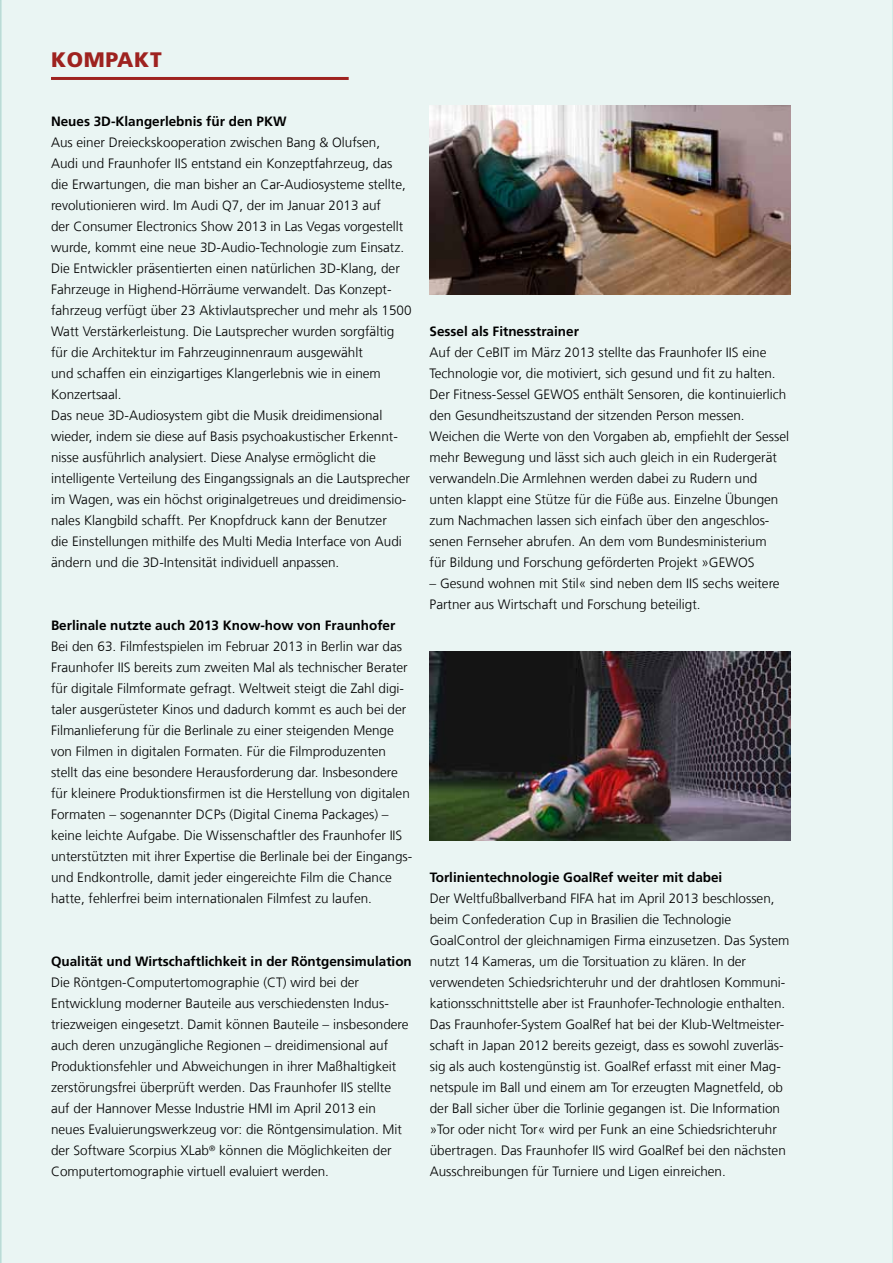
<style>
.page{position:relative;width:893px;height:1263px;background:#eaf5f3}
.page>*{position:absolute;margin:0;border:0;box-sizing:border-box;transform-origin:0 0}
.t1{font:900 21px "Frutiger LT Com";letter-spacing:.03em;color:#9e221f}
.t2{font:300 13.5px/21px "Frutiger LT Com";color:#000}
.t3{font:700 13.5px "Frutiger LT Com";color:#000}
</style>
<div class="page">
<hr style="left:51px;top:77px;width:298px;height:3px;background:#9e221f">
<img style="left:429px;top:105px;width:362px;height:189px">
<img style="left:430px;top:651px;width:361px;height:189px">
<h1 class="t1" style="left:51px;top:47px;width:112px">KOMPAKT</h1>
<p class="t3" style="left:51px;top:113px;width:237px">Neues 3D-Klangerlebnis für den PKW</p>
<p class="t2" style="left:51px;top:132px;width:362px">Aus einer Dreieckskooperation zwischen Bang &amp; Olufsen,<br>Audi und Fraunhofer IIS entstand ein Konzeptfahrzeug, das die Erwartungen, die man bisher an Car-Audiosysteme stellte, revolutionieren wird. Im Audi Q7, der im Januar 2013 auf<br>der Consumer Electronics Show 2013 in Las Vegas vorgestellt wurde, kommt eine neue 3D-Audio-Technologie zum Einsatz.<br>Die Entwickler präsentierten einen natürlichen 3D-Klang, der Fahrzeuge in Highend-Hörräume verwandelt. Das Konzept&shy;fahrzeug verfügt über 23 Aktivlautsprecher und mehr als 1500<br>Watt Verstärkerleistung. Die Lautsprecher wurden sorgfältig für die Architektur im Fahrzeuginnenraum ausgewählt<br>und schaffen ein einzigartiges Klangerlebnis wie in einem Konzertsaal.<br>Das neue 3D-Audiosystem gibt die Musik dreidimensional wieder, indem sie diese auf Basis psychoakustischer Erkennt&shy;nisse ausführlich analysiert. Diese Analyse ermöglicht die intelligente Verteilung des Eingangssignals an die Lautsprecher im Wagen, was ein höchst originalgetreues und dreidimensio&shy;nales Klangbild schafft. Per Knopfdruck kann der Benutzer<br>die Einstellungen mithilfe des Multi Media Interface von Audi ändern und die 3D-Intensität individuell anpassen.</p>
<p class="t3" style="left:51px;top:618px;width:346px">Berlinale nutzte auch 2013 Know-how von Fraunhofer</p>
<p class="t2" style="left:51px;top:636px;width:363px">Bei den 63. Filmfestspielen im Februar 2013 in Berlin war das Fraunhofer IIS bereits zum zweiten Mal als technischer Berater für digitale Filmformate gefragt. Weltweit steigt die Zahl digi&shy;taler ausgerüsteter Kinos und dadurch kommt es auch bei der Filmanlieferung für die Berlinale zu einer steigenden Menge von Filmen in digitalen Formaten. Für die Filmproduzenten stellt das eine besondere Herausforderung dar. Insbesondere für kleinere Produktionsfirmen ist die Herstellung von digitalen Formaten – sogenannter DCPs (Digital Cinema Packages) – keine leichte Aufgabe. Die Wissenschaftler des Fraunhofer IIS unterstützten mit ihrer Expertise die Berlinale bei der Eingangs&shy;und Endkontrolle, damit jeder eingereichte Film die Chance hatte, fehlerfrei beim internationalen Filmfest zu laufen.</p>
<p class="t3" style="left:51px;top:954px;width:362px">Qualität und Wirtschaftlichkeit in der Röntgensimulation</p>
<p class="t2" style="left:51px;top:972px;width:359px">Die Röntgen-Computertomographie (CT) wird bei der Entwicklung moderner Bauteile aus verschiedensten Indus&shy;triezweigen eingesetzt. Damit können Bauteile – insbesondere auch deren unzugängliche Regionen – dreidimensional auf Produktionsfehler und Abweichungen in ihrer Maßhaltigkeit zerstörungsfrei überprüft werden. Das Fraunhofer IIS stellte auf der Hannover Messe Industrie HMI im April 2013 ein neues Evaluierungswerkzeug vor: die Röntgensimulation. Mit der Software Scorpius XLab<sup>®</sup> können die Möglichkeiten der Computertomographie virtuell evaluiert werden.</p>
<p class="t3" style="left:430px;top:323px;width:151px">Sessel als Fitnesstrainer</p>
<p class="t2" style="left:430px;top:342px;width:361px">Auf der CeBIT im März 2013 stellte das Fraunhofer IIS eine Technologie vor, die motiviert, sich gesund und fit zu halten.<br>Der Fitness-Sessel GEWOS enthält Sensoren, die kontinuierlich den Gesundheitszustand der sitzenden Person messen.<br>Weichen die Werte von den Vorgaben ab, empfiehlt der Sessel mehr Bewegung und lässt sich auch gleich in ein Rudergerät verwandeln.Die Armlehnen werden dabei zu Rudern und unten klappt eine Stütze für die Füße aus. Einzelne Übungen zum Nachmachen lassen sich einfach über den angeschlos&shy;senen Fernseher abrufen. An dem vom Bundesministerium<br>für Bildung und Forschung geförderten Projekt »GEWOS</p>
<p class="t2" style="left:430px;top:573px;width:352px">– Gesund wohnen mit Stil« sind neben dem IIS sechs weitere<br>Partner aus Wirtschaft und Forschung beteiligt.</p>
<p class="t3" style="left:430px;top:869px;width:294px">Torlinientechnologie GoalRef weiter mit dabei</p>
<p class="t2" style="left:430px;top:888px;width:361px">Der Weltfußballverband FIFA hat im April 2013 beschlossen, beim Confederation Cup in Brasilien die Technologie GoalControl der gleichnamigen Firma einzusetzen. Das System nutzt 14 Kameras, um die Torsituation zu klären. In der verwendeten Schiedsrichteruhr und der drahtlosen Kommuni&shy;kationsschnittstelle aber ist Fraunhofer-Technologie enthalten.<br>Das Fraunhofer-System GoalRef hat bei der Klub-Weltmeister&shy;schaft in Japan 2012 bereits gezeigt, dass es sowohl zuverläs&shy;sig als auch kostengünstig ist. GoalRef erfasst mit einer Mag&shy;netspule im Ball und einem am Tor erzeugten Magnetfeld, ob der Ball sicher über die Torlinie gegangen ist. Die Information »Tor oder nicht Tor« wird per Funk an eine Schiedsrichteruhr übertragen. Das Fraunhofer IIS wird GoalRef bei den nächsten Ausschreibungen für Turniere und Ligen einreichen.</p>
</div>
